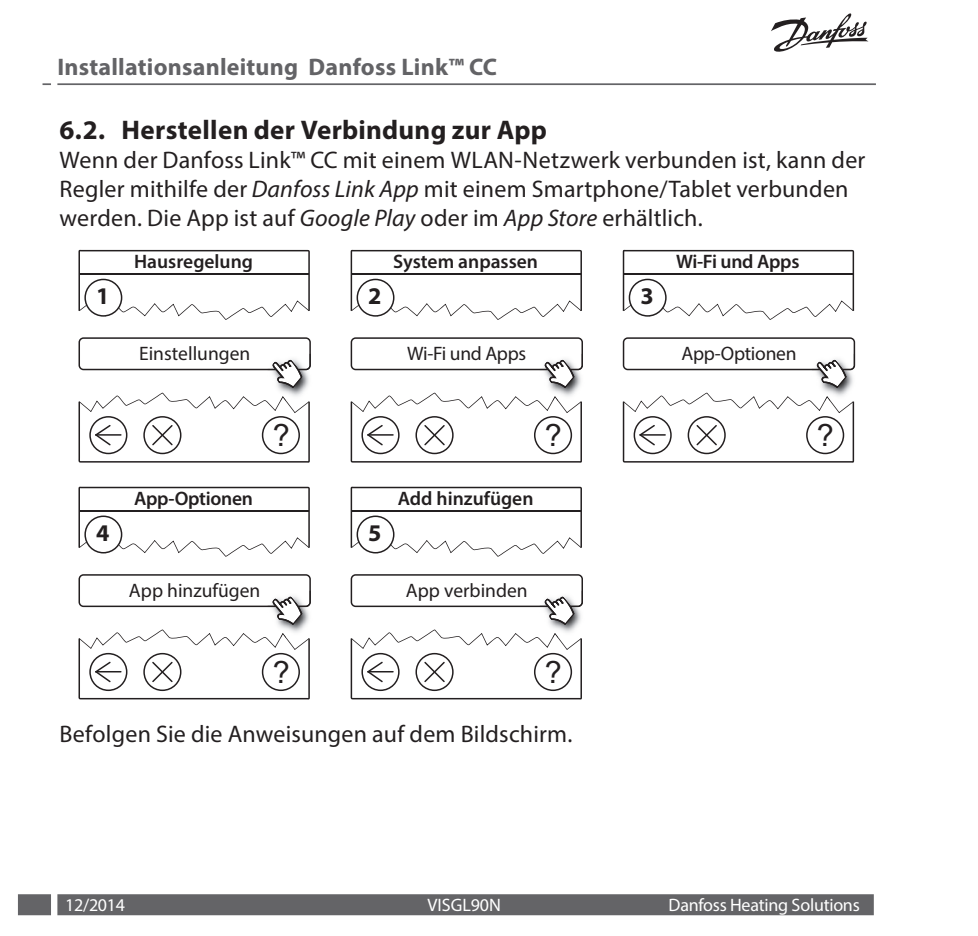
<style>
.page{position:relative;width:978px;height:936px;background:#fff}
.page>*{position:absolute;margin:0;border:0;box-sizing:border-box;transform-origin:0 0}
.t1{font:30.6px "Arial";color:#231f20}
.t2{font:700 27px "Myriad Pro";letter-spacing:.01em;color:#231f20}
.t3{font:24px/28.8px "Myriad Pro";letter-spacing:.01em;color:#231f20}
.t4{font:700 24px "Myriad Pro";letter-spacing:.01em;color:#636366}
.t5{font:700 24px "Myriad Pro";color:#231f20}
.t6{font:600 19.5px "Myriad Pro";color:#231f20}
.t7{font:19.5px "Myriad Pro";color:#231f20}
.t8{font:18px "Myriad Pro";letter-spacing:-.015em;color:#fff}
.t9{font:18px "Myriad Pro";letter-spacing:.005em;color:#fff}
.s1{font-style:italic}
</style>
<div class="page">
<hr style="left:57px;top:83px;width:819px;height:2px;background:#646467">
<svg style="left:43px;top:83px;width:8px;height:2px"></svg>
<svg style="left:771px;top:13px;width:97px;height:39px"></svg>
<div style="left:57px;top:894px;width:817px;height:21px;background:#646467"></div>
<div style="left:18px;top:894px;width:33px;height:21px;background:#646467"></div>
<svg style="left:78px;top:250px;width:232px;height:70px"></svg>
<svg style="left:78px;top:337px;width:233px;height:125px"></svg>
<svg style="left:351px;top:250px;width:231px;height:70px"></svg>
<svg style="left:351px;top:337px;width:232px;height:125px"></svg>
<svg style="left:623px;top:250px;width:231px;height:70px"></svg>
<img style="left:855px;top:353px;width:1px;height:13px">
<svg style="left:623px;top:337px;width:232px;height:125px"></svg>
<svg style="left:78px;top:486px;width:232px;height:70px"></svg>
<svg style="left:78px;top:574px;width:233px;height:125px"></svg>
<svg style="left:351px;top:486px;width:231px;height:70px"></svg>
<svg style="left:351px;top:574px;width:232px;height:125px"></svg>
<p class="t4" style="left:57px;top:51px;width:441px">Installationsanleitung Danfoss Link™ CC</p>
<p class="t2" style="left:60px;top:113px;width:489px">6.2. Herstellen der Verbindung zur App</p>
<p class="t3" style="left:60px;top:145px;width:807px">Wenn der Danfoss Link™ CC mit einem WLAN-Netzwerk verbunden ist, kann der<br>Regler mithilfe der <span class="s1">Danfoss Link App</span> mit einem Smartphone/Tablet verbunden werden. Die App ist auf <span class="s1">Google Play</span> oder im <span class="s1">App Store</span> erhältlich.</p>
<p class="t5" style="left:96px;top:280px;width:15px">1</p>
<p class="t6" style="left:134px;top:249px;width:120px">Hausregelung</p>
<p class="t7" style="left:139px;top:341px;width:113px">Einstellungen</p>
<p class="t5" style="left:96px;top:517px;width:15px">4</p>
<p class="t6" style="left:134px;top:485px;width:120px">App-Optionen</p>
<p class="t1" style="left:273px;top:415px;width:19px">?</p>
<p class="t7" style="left:129px;top:578px;width:133px">App hinzufügen</p>
<p class="t1" style="left:273px;top:652px;width:19px">?</p>
<p class="t5" style="left:368px;top:280px;width:15px">2</p>
<p class="t6" style="left:393px;top:249px;width:146px">System anpassen</p>
<p class="t7" style="left:407px;top:341px;width:120px">Wi-Fi und Apps</p>
<p class="t5" style="left:368px;top:517px;width:15px">5</p>
<p class="t1" style="left:545px;top:415px;width:19px">?</p>
<p class="t6" style="left:398px;top:485px;width:137px">Add hinzufügen</p>
<p class="t7" style="left:406px;top:578px;width:123px">App verbinden</p>
<p class="t1" style="left:545px;top:652px;width:19px">?</p>
<p class="t3" style="left:60px;top:719px;width:514px">Befolgen Sie die Anweisungen auf dem Bildschirm.</p>
<p class="t5" style="left:640px;top:280px;width:15px">3</p>
<p class="t6" style="left:676px;top:249px;width:125px">Wi-Fi und Apps</p>
<p class="t7" style="left:681px;top:341px;width:117px">App-Optionen</p>
<p class="t1" style="left:817px;top:415px;width:19px">?</p>
<p class="t9" style="left:427px;top:893px;width:75px">VISGL90N</p>
<p class="t8" style="left:668px;top:893px;width:193px">Danfoss Heating Solutions</p>
</div>
